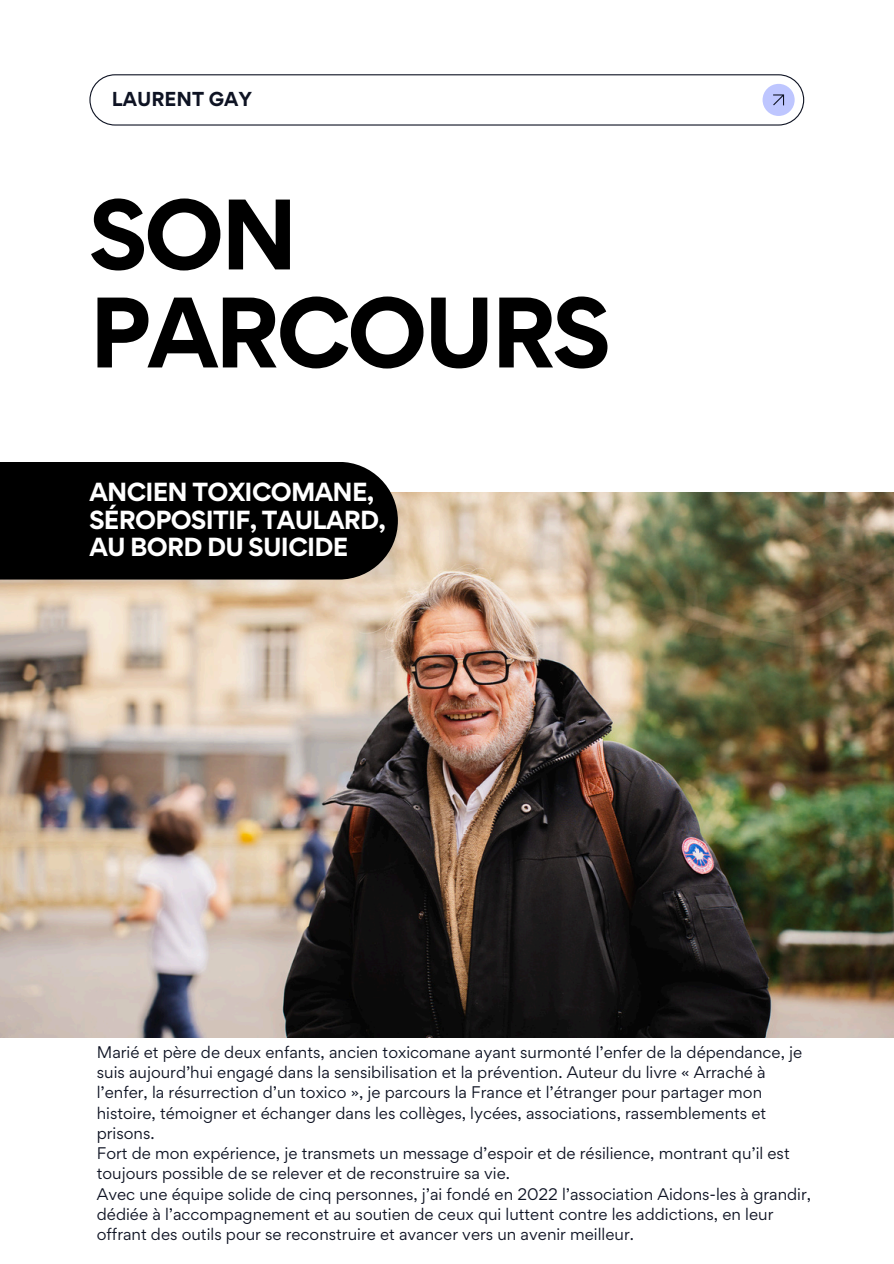
<style>
.page{position:relative;width:894px;height:1264px;background:#fff}
.page>*{position:absolute;margin:0;border:0;box-sizing:border-box;transform-origin:0 0}
.t1{font:700 89.25px/97.9px "Gordita";letter-spacing:-.04em;color:#000}
.t2{font:700 23.4px/27.3px "Gordita";letter-spacing:-.03em;color:#fff}
.t3{font:700 18px "Gordita";color:#0e1323}
.t4{font:15px/20.2px "Gordita";color:#0e1323}
</style>
<div class="page">
<img style="left:0;top:492px;width:893px;height:545px">
<div style="left:0;top:462px;width:398px;height:117px;background:#000"></div>
<svg style="left:89px;top:74px;width:715px;height:52px"></svg>
<p class="t3" style="left:112px;top:86px;width:142px">LAURENT GAY</p>
<h3 class="t1" style="left:89px;top:185px;width:523px">SON<br>PARCOURS</h3>
<p class="t2" style="left:89px;top:478px;width:298px">ANCIEN TOXICOMANE,<br>SÉROPOSITIF, TAULARD,<br>AU BORD DU SUICIDE</p>
<p class="t4" style="left:97px;top:1041px;width:706px">Marié et père de deux enfants, ancien toxicomane ayant surmonté l’enfer de la dépendance, je suis aujourd’hui engagé dans la sensibilisation et la prévention. Auteur du livre « Arraché à l’enfer, la résurrection d’un toxico », je parcours la France et l’étranger pour partager mon histoire, témoigner et échanger dans les collèges, lycées, associations, rassemblements et prisons.</p>
<p class="t4" style="left:97px;top:1142px;width:694px">Fort de mon expérience, je transmets un message d’espoir et de résilience, montrant qu’il est toujours possible de se relever et de reconstruire sa vie.</p>
<h2 class="t4" style="left:97px;top:1183px;width:715px">Avec une équipe solide de cinq personnes, j’ai fondé en 2022 l’association Aidons-les à grandir, dédiée à l’accompagnement et au soutien de ceux qui luttent contre les addictions, en leur offrant des outils pour se reconstruire et avancer vers un avenir meilleur.</h2>
</div>
